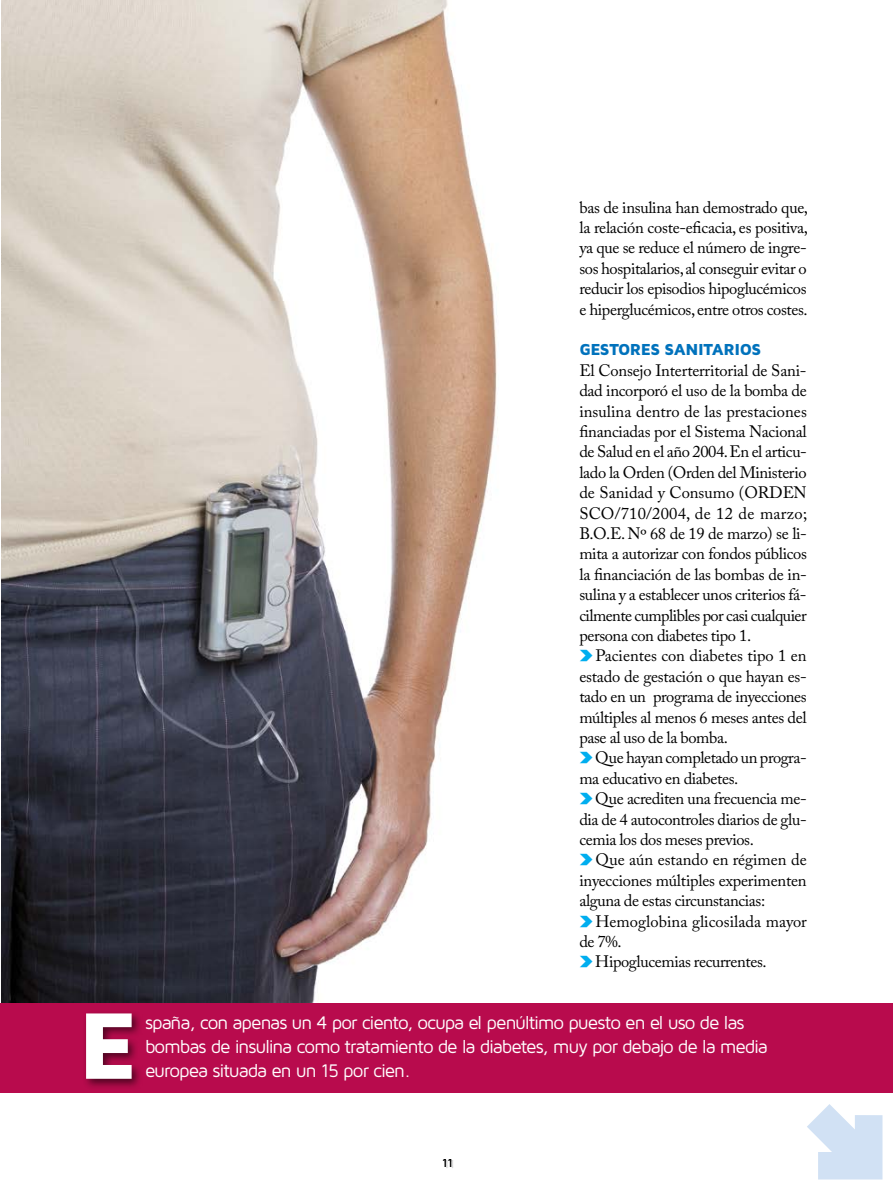
<style>
.page{position:relative;width:893px;height:1191px;background:#fff}
.page>*{position:absolute;margin:0;border:0;box-sizing:border-box;transform-origin:0 0}
.t1{font:900 97.95px "Maven Pro";color:#fff}
.t2{font:18.9px/24px "Maven Pro";letter-spacing:-.06em;color:#fff}
.t3{font:16.5px/20.4px "Adobe Caslon Pro";letter-spacing:-.025em;color:#000;text-align:justify}
.t4{font:900 16.5px "Maven Pro";letter-spacing:-.035em;color:#0072bc}
.t5{font:12px "Maven Pro";color:#000}
.s1{font-family:"Arrowdyn";font-weight:800;color:#00aeef}
</style>
<div class="page">
<img style="left:1px;top:0;width:496px;height:1003px">
<div style="left:445px;top:1160px;width:9px;height:8px;background:#000;opacity:.1"></div>
<svg style="left:807px;top:1104px;width:75px;height:75px"></svg>
<div style="left:0;top:1003px;width:893px;height:89px;background:#b80b4d"></div>
<div style="left:83px;top:1009px;width:60px;height:81px;background:#000;opacity:.57"></div>
<p class="t3" style="left:579px;top:197px;width:230px">bas de insulina han demostrado que, la relación coste-eficacia, es positiva, ya que se reduce el número de ingre&shy;sos hospitalarios, al conseguir evitar o reducir los episodios hipoglucémicos e hiperglucémicos, entre otros costes.</p>
<p class="t4" style="left:579px;top:339px;width:184px">GESTORES SANITARIOS</p>
<p class="t3" style="left:579px;top:360px;width:229px;text-align:left">El Consejo Interterritorial de Sani&shy;dad incorporó el uso de la bomba de insulina dentro de las prestaciones financiadas por el Sistema Nacional de Salud en el año 2004. En el articu&shy;lado la Orden (Orden del Ministerio de Sanidad y Consumo (ORDEN<br>SCO/710/2004, de 12 de marzo;<br>B.O.E. Nº 68 de 19 de marzo) se li&shy;mita a autorizar con fondos públicos la financiación de las bombas de in&shy;sulina y a establecer unos criterios fá&shy;cilmente cumplibles por casi cualquier persona con diabetes tipo 1.<br><span class="s1">C</span> Pacientes con diabetes tipo 1 en estado de gestación o que hayan es&shy;tado en un programa de inyecciones múltiples al menos 6 meses antes del pase al uso de la bomba.<br><span class="s1">C</span> Que hayan completado un progra&shy;ma educativo en diabetes.<br><span class="s1">C</span> Que acrediten una frecuencia me&shy;dia de 4 autocontroles diarios de glu&shy;cemia los dos meses previos.<br><span class="s1">C</span> Que aún estando en régimen de inyecciones múltiples experimenten alguna de estas circunstancias:<br><span class="s1">C</span> Hemoglobina glicosilada mayor de 7%.<br><span class="s1">C</span> Hipoglucemias recurrentes.</p>
<h1 class="t1" style="left:78px;top:984px;width:47px">E</h1>
<p class="t2" style="left:145px;top:1010px;width:624px">spaña, con apenas un 4 por ciento, ocupa el penúltimo puesto en el uso de las bombas de insulina como tratamiento de la diabetes, muy por debajo de la media</p>
<p class="t2" style="left:145px;top:1058px;width:267px">europea situada en un 15 por cien.</p>
<p class="t5" style="left:442px;top:1155px;width:12px">11</p>
</div>
